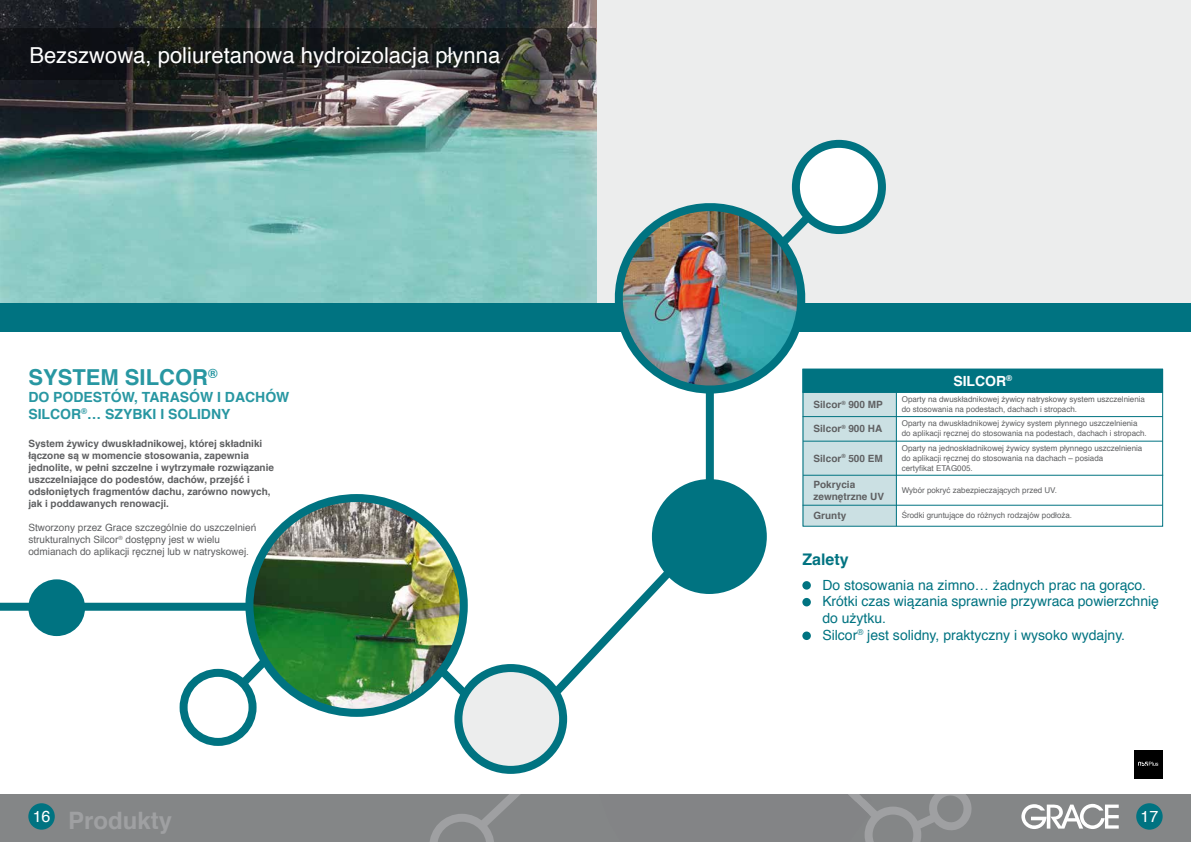
<style>
.page{position:relative;width:1191px;height:842px;background:#fff}
.page>*{position:absolute;margin:0;border:0;box-sizing:border-box;transform-origin:0 0}
.t1{font:700 24px "Helvetica";color:#9fa0a2}
.t2{font:22px "Helvetica";color:#fff}
.t3{font:700 22px "Helvetica";color:#2897a2}
.t4{font:700 16px "Helvetica";color:#007381}
.t5{font:16px "Helvetica";color:#fff}
.t6{font:14px/16.8px "Helvetica";color:#007381}
.t7{font:700 14px/16.8px "Helvetica";color:#2897a2}
.t8{font:700 14px "Helvetica";color:#fff}
.t9{font:700 10px/12px "Helvetica";color:#5f6062}
.t10{font:10px/12px "Helvetica";color:#5f6062}
.t11{font:8px/9.6px "Helvetica";color:#5f6062}
</style>
<div class="page">
<div style="left:596px;top:0;width:595px;height:303px;background:#eceded"></div>
<div style="left:0;top:794px;width:1191px;height:48px;background:#848687"></div>
<svg style="left:430px;top:794px;width:90px;height:48px"></svg>
<div style="left:28px;top:803px;width:27px;height:27px;background:#007381;border-radius:50%"></div>
<div style="left:1136px;top:803px;width:26px;height:27px;background:#007381;border-radius:50%"></div>
<img style="left:0;top:0;width:596px;height:303px">
<div style="left:0;top:303px;width:1191px;height:29px;background:#007381"></div>
<div style="left:802px;top:581px;width:9px;height:9px;background:#007381;border-radius:50%"></div>
<div style="left:802px;top:598px;width:9px;height:8px;background:#007381;border-radius:50%"></div>
<div style="left:802px;top:631px;width:9px;height:9px;background:#007381;border-radius:50%"></div>
<svg style="left:0;top:28px;width:595px;height:52px;background:#202222"></svg>
<svg style="left:209px;top:668px;width:48px;height:50px"></svg>
<div style="left:184px;top:673px;width:68px;height:69px;background:#fff;border-radius:50%"></div>
<div style="left:180px;top:669px;width:76px;height:77px;border:8px solid #007381;border-radius:50%"></div>
<svg style="left:462px;top:593px;width:15px;height:103px"></svg>
<div style="left:656px;top:483px;width:107px;height:107px;background:#007381;border-radius:50%"></div>
<div style="left:652px;top:479px;width:115px;height:115px;border:8px solid #007381;border-radius:50%"></div>
<svg style="left:542px;top:528px;width:169px;height:178px"></svg>
<img style="left:249px;top:498px;width:213px;height:212px">
<div style="left:245px;top:494px;width:223px;height:223px;border:8px solid #007381;border-radius:50%"></div>
<div style="left:458px;top:668px;width:105px;height:102px;background:#eceded;border-radius:50%"></div>
<div style="left:454px;top:664px;width:113px;height:110px;border:8px solid #007381;border-radius:50%"></div>
<div style="left:802px;top:392px;width:94px;height:134px;background:#cbe0e3"></div>
<div style="left:0;top:603px;width:246px;height:8px;background:#007381"></div>
<div style="left:32px;top:583px;width:49px;height:49px;background:#007381;border-radius:50%"></div>
<div style="left:28px;top:579px;width:57px;height:57px;border:8px solid #007381;border-radius:50%"></div>
<hr style="left:896px;top:392px;width:1px;height:134px;background:#007381">
<div style="left:802px;top:369px;width:361px;height:24px;background:#007381"></div>
<hr style="left:802px;top:416px;width:360px;height:1px;background:#007381">
<hr style="left:803px;top:475px;width:360px;height:1px;background:#007381">
<hr style="left:803px;top:441px;width:359px;height:1px;background:#007381">
<hr style="left:802px;top:505px;width:360px;height:1px;background:#007381">
<div style="left:706px;top:386px;width:8px;height:96px;background:#007381"></div>
<div style="left:1133px;top:750px;width:29px;height:28px;background:#000"></div>
<svg style="left:1138px;top:762px;width:20px;height:4px"></svg>
<img style="left:614px;top:185px;width:225px;height:213px">
<div style="left:796px;top:144px;width:86px;height:86px;background:#fff;border-radius:50%"></div>
<div style="left:792px;top:140px;width:94px;height:94px;border:8px solid #007381;border-radius:50%"></div>
<div style="left:802px;top:369px;width:361px;height:158px;border:1px solid #007381"></div>
<svg style="left:848px;top:794px;width:121px;height:48px"></svg>
<svg style="left:1021px;top:804px;width:97px;height:25px"></svg>
<p class="t2" style="left:29px;top:38px;width:472px">Bezszwowa, poliuretanowa hydroizolacja płynna</p>
<p class="t3" style="left:28px;top:360px;width:191px">SYSTEM SILCOR<sup>®</sup></p>
<p class="t7" style="left:28px;top:389px;width:263px">DO PODESTÓW, TARASÓW I DACHÓW<br>SILCOR<sup>®</sup>… SZYBKI I SOLIDNY</p>
<p class="t9" style="left:28px;top:437px;width:247px">System żywicy dwuskładnikowej, której składniki łączone są w momencie stosowania, zapewnia jednolite, w pełni szczelne i wytrzymałe rozwiązanie uszczelniające do podestów, dachów, przejść i odsłoniętych fragmentów dachu, zarówno nowych, jak i poddawanych renowacji.</p>
<p class="t10" style="left:28px;top:522px;width:229px">Stworzony przez Grace szczególnie do uszczelnień strukturalnych Silcor<sup>®</sup> dostępny jest w wielu odmianach do aplikacji ręcznej lub w natryskowej.</p>
<p class="t9" style="left:813px;top:399px;width:71px">Silcor<sup>®</sup> 900 MP</p>
<p class="t9" style="left:813px;top:423px;width:70px">Silcor<sup>®</sup> 900 HA</p>
<p class="t9" style="left:813px;top:452px;width:71px">Silcor<sup>®</sup> 500 EM</p>
<p class="t9" style="left:813px;top:478px;width:72px">Pokrycia zewnętrzne UV</p>
<p class="t9" style="left:813px;top:509px;width:34px">Grunty</p>
<p class="t8" style="left:953px;top:369px;width:60px">SILCOR<sup>®</sup></p>
<p class="t11" style="left:901px;top:395px;width:245px">Oparty na dwuskładnikowej żywicy natryskowy system uszczelnienia do stosowania na podestach, dachach i stropach.</p>
<p class="t11" style="left:901px;top:419px;width:247px">Oparty na dwuskładnikowej żywicy system płynnego uszczelnienia do aplikacji ręcznej do stosowania na podestach, dachach i stropach.</p>
<p class="t11" style="left:901px;top:444px;width:242px">Oparty na jednoskładnikowej żywicy system płynnego uszczelnienia do aplikacji ręcznej do stosowania na dachach – posiada<br>certyfikat ETAG005.</p>
<p class="t11" style="left:901px;top:511px;width:172px">Środki gruntujące do różnych rodzajów podłoża.</p>
<p class="t11" style="left:901px;top:485px;width:157px">Wybór pokryć zabezpieczających przed UV.</p>
<p class="t4" style="left:802px;top:546px;width:48px">Zalety</p>
<p class="t6" style="left:822px;top:577px;width:338px">Do stosowania na zimno… żadnych prac na gorąco.<br>Krótki czas wiązania sprawnie przywraca powierzchnię do użytku.<br>Silcor<sup>®</sup> jest solidny, praktyczny i wysoko wydajny.</p>
<p class="t5" style="left:33px;top:804px;width:19px">16</p>
<p class="t5" style="left:1140px;top:804px;width:19px">17</p>
<p class="t1" style="left:68px;top:801px;width:106px">Produkty</p>
</div>
